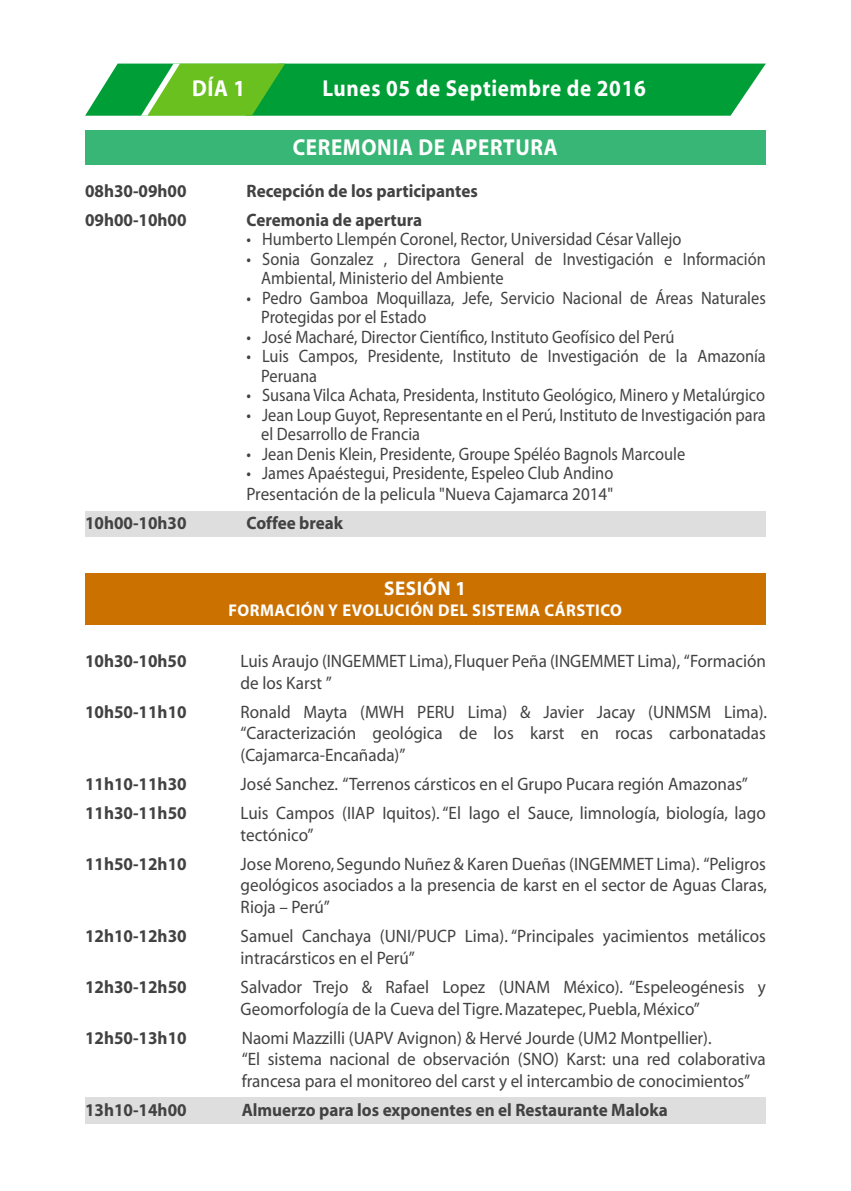
<style>
.page{position:relative;width:851px;height:1191px;background:#fff}
.page>*{position:absolute;margin:0;border:0;box-sizing:border-box;transform-origin:0 0}
.t1{font:700 23.1px "Myriad";letter-spacing:.03em;color:#fff;scale:.91 1}
.t2{font:700 19.95px "Myriad";letter-spacing:.03em;color:#fff;scale:.96 1}
.t3{font:18px/21.6px "Myriad";color:#424242;scale:.95 1}
.t4{font:18px/19.5px "Myriad Pro";color:#424242;scale:.91 1}
.t5{font:700 18px "Myriad";color:#424242;scale:.95 1}
.t6{font:700 17.1px "Myriad";letter-spacing:.03em;color:#fff;scale:.96 1}
</style>
<div class="page">
<div style="left:85px;top:511px;width:680px;height:25px;background:#dedede"></div>
<div style="left:85px;top:1097px;width:680px;height:26px;background:#dedede"></div>
<svg style="left:85px;top:64px;width:680px;height:52px;background:#20a940"></svg>
<div style="left:85px;top:130px;width:680px;height:35px;background:#38b675"></div>
<div style="left:85px;top:574px;width:680px;height:51px;background:#cb7100"></div>
<p class="t1" style="left:192px;top:77px;width:60px">DÍA 1</p>
<p class="t1" style="left:322px;top:77px;width:357px">Lunes 05 de Septiembre de 2016</p>
<p class="t1" style="left:292px;top:135px;width:293px">CEREMONIA DE APERTURA</p>
<p class="t5" style="left:85px;top:181px;width:108px">08h30-09h00</p>
<p class="t5" style="left:246px;top:181px;width:245px">Recepción de los participantes</p>
<p class="t5" style="left:85px;top:210px;width:108px">09h00-10h00</p>
<p class="t5" style="left:246px;top:210px;width:186px">Ceremonia de apertura</p>
<p class="t4" style="left:246px;top:229px;width:479px">• Humberto Llempén Coronel, Rector, Universidad César Vallejo</p>
<p class="t4" style="left:261px;top:249px;width:556px;text-indent:-15px">• Sonia Gonzalez , Directora General de Investigación e Información<br>Ambiental, Ministerio del Ambiente</p>
<p class="t4" style="left:261px;top:288px;width:556px;text-indent:-15px">• Pedro Gamboa Moquillaza, Jefe, Servicio Nacional de Áreas Naturales<br>Protegidas por el Estado</p>
<p class="t4" style="left:246px;top:327px;width:471px">• José Macharé, Director Científico, Instituto Geofísico del Perú</p>
<p class="t4" style="left:261px;top:346px;width:556px;text-indent:-15px">• Luis Campos, Presidente, Instituto de Investigación de la Amazonía<br>Peruana</p>
<p class="t4" style="left:246px;top:385px;width:571px">• Susana Vilca Achata, Presidenta, Instituto Geológico, Minero y Metalúrgico</p>
<p class="t4" style="left:261px;top:405px;width:556px;text-indent:-15px">• Jean Loup Guyot, Representante en el Perú, Instituto de Investigación para el Desarrollo de Francia</p>
<p class="t4" style="left:246px;top:444px;width:483px">• Jean Denis Klein, Presidente, Groupe Spéléo Bagnols Marcoule</p>
<p class="t4" style="left:246px;top:462px;width:404px;line-height:21px">• James Apaéstegui, Presidente, Espeleo Club Andino<br>Presentación de la pelicula "Nueva Cajamarca 2014"</p>
<p class="t5" style="left:85px;top:514px;width:108px">10h00-10h30</p>
<p class="t5" style="left:246px;top:514px;width:103px">Coffee break</p>
<p class="t2" style="left:384px;top:578px;width:87px">SESIÓN 1</p>
<p class="t6" style="left:228px;top:601px;width:411px">FORMACIÓN Y EVOLUCIÓN DEL SISTEMA CÁRSTICO</p>
<p class="t5" style="left:85px;top:651px;width:108px">10h30-10h50</p>
<p class="t3" style="left:240px;top:651px;width:554px">Luis Araujo (INGEMMET Lima), Fluquer Peña (INGEMMET Lima), “Formación de los Karst ”</p>
<p class="t5" style="left:85px;top:702px;width:108px">10h50-11h10</p>
<p class="t3" style="left:240px;top:701px;width:555px;text-align:justify">Ronald Mayta (MWH PERU Lima) &amp; Javier Jacay (UNMSM Lima). “Caracterización geológica de los karst en rocas carbonatadas (Cajamarca-Encañada)”</p>
<p class="t5" style="left:85px;top:774px;width:108px">11h10-11h30</p>
<p class="t3" style="left:240px;top:774px;width:535px">José Sanchez. “Terrenos cársticos en el Grupo Pucara región Amazonas”</p>
<p class="t5" style="left:85px;top:804px;width:108px">11h30-11h50</p>
<p class="t3" style="left:240px;top:803px;width:554px">Luis Campos (IIAP Iquitos). “El lago el Sauce, limnología, biología, lago tectónico”</p>
<p class="t5" style="left:85px;top:854px;width:108px">11h50-12h10</p>
<p class="t3" style="left:240px;top:854px;width:555px;text-align:justify">Jose Moreno, Segundo Nuñez &amp; Karen Dueñas (INGEMMET Lima). “Peligros geológicos asociados a la presencia de karst en el sector de Aguas Claras, Rioja – Perú”</p>
<p class="t5" style="left:85px;top:927px;width:108px">12h10-12h30</p>
<p class="t3" style="left:240px;top:926px;width:554px">Samuel Canchaya (UNI/PUCP Lima). “Principales yacimientos metálicos intracársticos en el Perú”</p>
<p class="t5" style="left:85px;top:977px;width:108px">12h30-12h50</p>
<p class="t3" style="left:240px;top:977px;width:554px">Salvador Trejo &amp; Rafael Lopez (UNAM México). “Espeleogénesis y<br>Geomorfología de la Cueva del Tigre. Mazatepec, Puebla, México”</p>
<p class="t5" style="left:85px;top:1028px;width:108px">12h50-13h10</p>
<p class="t3" style="left:242px;top:1027px;width:553px">Naomi Mazzilli (UAPV Avignon) &amp; Hervé Jourde (UM2 Montpellier).<br>“El sistema nacional de observación (SNO) Karst: una red colaborativa francesa para el monitoreo del carst y el intercambio de conocimientos”</p>
<p class="t5" style="left:85px;top:1100px;width:108px">13h10-14h00</p>
<p class="t5" style="left:242px;top:1100px;width:450px">Almuerzo para los exponentes en el Restaurante Maloka</p>
</div>
